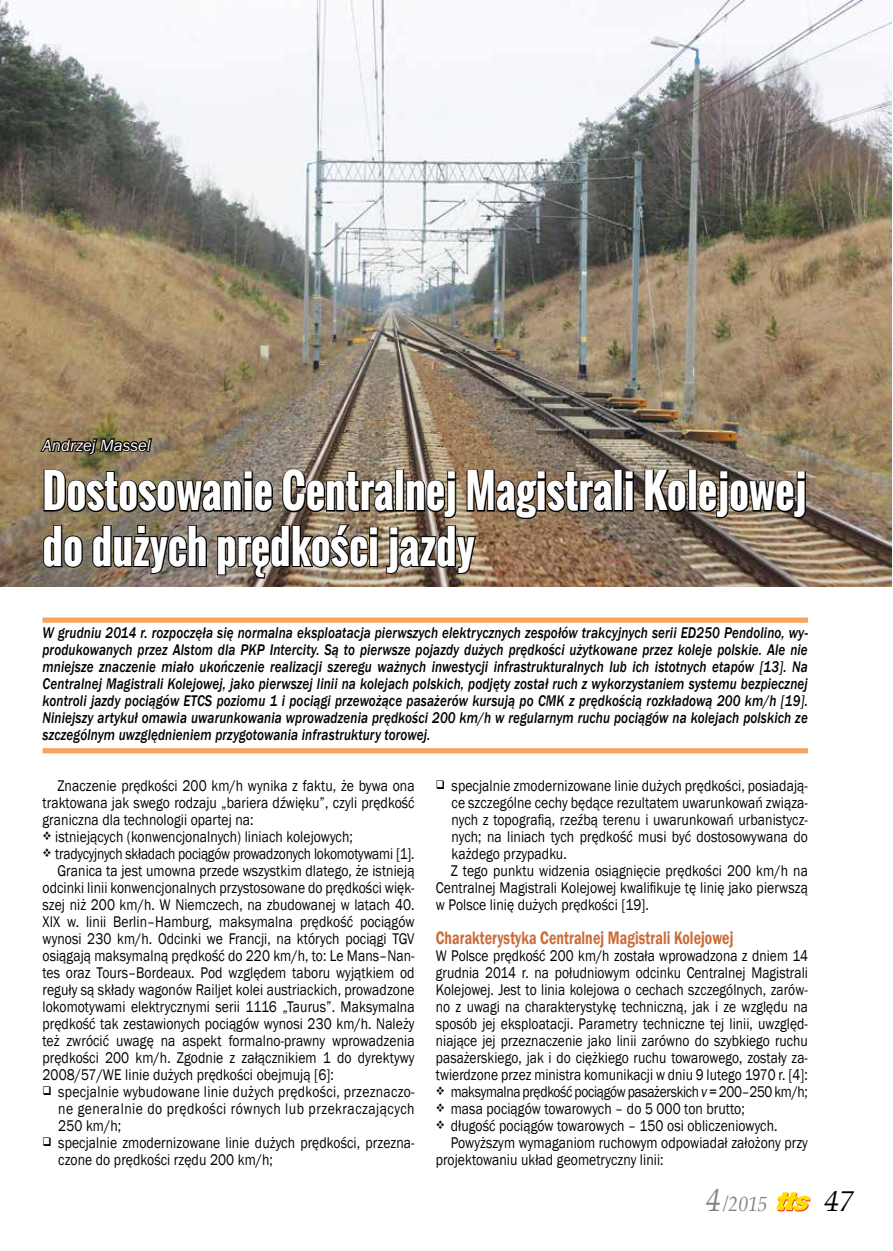
<style>
.page{position:relative;width:893px;height:1251px;background:#fff}
.page>*{position:absolute;margin:0;border:0;box-sizing:border-box;transform-origin:0 0}
.t1{font:700 45px/55.5px "Oswald";color:#fff;scale:.94 1}
.t2{font:italic 30px "Palatino Linotype";color:#000}
.t3{font:italic 21.45px "Palatino Linotype";color:#808285;scale:.91 1}
.t4{font:600 18.6px "Franklin Gothic";letter-spacing:.005em;color:#ca6c38;scale:.75 1}
.t5{font:italic 16.8px "Franklin Gothic";color:#fff}
.t6{font:15.9px "Franklin Gothic";letter-spacing:.005em;color:#000;scale:.86 1}
.t7{font:italic 500 15.9px/17px "Franklin Gothic";letter-spacing:.01em;color:#000;text-align:justify;scale:.83 1}
.t8{font:15.9px "Franklin Gothic";letter-spacing:.005em;color:#000;scale:.85 1}
.t9{font:15.9px "Franklin Gothic";letter-spacing:-.015em;color:#000;scale:.85 1}
.t10{font:15.9px "Franklin Gothic";letter-spacing:-.02em;color:#000;scale:.85 1}
.t11{font:15.9px "Franklin Gothic";letter-spacing:.035em;color:#000;scale:.86 1}
.s1{font-style:italic}
.s2{font-size:33px}
</style>
<div class="page">
<svg style="left:776px;top:1192px;width:34px;height:19px"></svg>
<img style="left:0;top:0;width:891px;height:586px">
<div style="left:614px;top:469px;width:9px;height:42px;border:2px solid #000"></div>
<svg style="left:624px;top:470px;width:11px;height:42px"></svg>
<svg style="left:643px;top:468px;width:45px;height:45px;background:#51493f"></svg>
<div style="left:688px;top:469px;width:9px;height:42px;border:2px solid #000"></div>
<svg style="left:697px;top:470px;width:110px;height:49px;background:#574c41"></svg>
<img style="left:38px;top:426px;width:577px;height:154px">
<div style="left:43px;top:617px;width:765px;height:5px;background:#f9a45e"></div>
<div style="left:43px;top:748px;width:765px;height:5px;background:#f9a45e"></div>
<p class="t5" style="left:43px;top:434px;width:110px">Andrzej Massel</p>
<h1 class="t1" style="left:43px;top:464px;width:814px">Dostosowanie Centralnej Magistrali Kolejowej do dużych prędkości jazdy</h1>
<p class="t7" style="left:43px;top:624px;width:924px">W grudniu 2014 r. rozpoczęła się normalna eksploatacja pierwszych elektrycznych zespołów trakcyjnych serii ED250 Pendolino, wy&shy;produkowanych przez Alstom dla PKP Intercity. Są to pierwsze pojazdy dużych prędkości użytkowane przez koleje polskie. Ale nie mniejsze znaczenie miało ukończenie realizacji szeregu ważnych inwestycji infrastrukturalnych lub ich istotnych etapów [13]. Na Centralnej Magistrali Kolejowej, jako pierwszej linii na kolejach polskich, podjęty został ruch z wykorzystaniem systemu bezpiecznej kontroli jazdy pociągów ETCS poziomu 1 i pociągi przewożące pasażerów kursują po CMK z prędkością rozkładową 200 km/h [19].<br>Niniejszy artykuł omawia uwarunkowania wprowadzenia prędkości 200 km/h w regularnym ruchu pociągów na kolejach polskich ze szczególnym uwzględnieniem przygotowania infrastruktury torowej.</p>
<p class="t6" style="left:57px;top:775px;width:417px">Znaczenie prędkości 200 km/h wynika z faktu, że bywa ona</p>
<p class="t6" style="left:43px;top:792px;width:434px">traktowana jak swego rodzaju „bariera dźwięku”, czyli prędkość</p>
<p class="t6" style="left:43px;top:809px;width:247px">graniczna dla technologii opartej na:</p>
<p class="t6" style="left:55px;top:826px;width:348px">istniejących (konwencjonalnych) liniach kolejowych;</p>
<p class="t9" style="left:55px;top:843px;width:424px">tradycyjnych składach pociągów prowadzonych lokomotywami [1].</p>
<p class="t6" style="left:57px;top:860px;width:417px">Granica ta jest umowna przede wszystkim dlatego, że istnieją</p>
<p class="t6" style="left:43px;top:877px;width:434px">odcinki linii konwencjonalnych przystosowane do prędkości więk-</p>
<p class="t6" style="left:43px;top:894px;width:434px">szej niż 200 km/h. W Niemczech, na zbudowanej w latach 40.</p>
<p class="t6" style="left:43px;top:911px;width:434px">XIX w. linii Berlin–Hamburg, maksymalna prędkość pociągów</p>
<p class="t6" style="left:43px;top:928px;width:434px">wynosi 230 km/h. Odcinki we Francji, na których pociągi TGV</p>
<p class="t6" style="left:43px;top:945px;width:434px">osiągają maksymalną prędkość do 220 km/h, to: Le Mans–Nan-</p>
<p class="t6" style="left:43px;top:962px;width:434px">tes oraz Tours–Bordeaux. Pod względem taboru wyjątkiem od</p>
<p class="t6" style="left:43px;top:979px;width:434px">reguły są składy wagonów Railjet kolei austriackich, prowadzone</p>
<p class="t6" style="left:43px;top:996px;width:434px">lokomotywami elektrycznymi serii 1116 „Taurus”. Maksymalna</p>
<p class="t6" style="left:43px;top:1013px;width:434px">prędkość tak zestawionych pociągów wynosi 230 km/h. Należy</p>
<p class="t6" style="left:43px;top:1030px;width:434px">też zwrócić uwagę na aspekt formalno-prawny wprowadzenia</p>
<p class="t6" style="left:43px;top:1047px;width:434px">prędkości 200 km/h. Zgodnie z załącznikiem 1 do dyrektywy</p>
<p class="t6" style="left:43px;top:1064px;width:340px">2008/57/WE linie dużych prędkości obejmują [6]:</p>
<p class="t6" style="left:58px;top:1081px;width:416px">specjalnie wybudowane linie dużych prędkości, przeznaczo-</p>
<p class="t11" style="left:58px;top:1098px;width:416px">ne generalnie do prędkości równych lub przekraczających</p>
<p class="t6" style="left:58px;top:1115px;width:75px">250 km/h;</p>
<p class="t6" style="left:58px;top:1132px;width:416px">specjalnie zmodernizowane linie dużych prędkości, przezna-</p>
<p class="t6" style="left:58px;top:1149px;width:251px">czone do prędkości rzędu 200 km/h;</p>
<p class="t6" style="left:452px;top:775px;width:416px">specjalnie zmodernizowane linie dużych prędkości, posiadają-</p>
<p class="t6" style="left:452px;top:792px;width:416px">ce szczególne cechy będące rezultatem uwarunkowań związa-</p>
<p class="t6" style="left:452px;top:809px;width:416px">nych z topografią, rzeźbą terenu i uwarunkowań urbanistycz-</p>
<p class="t6" style="left:452px;top:826px;width:416px">nych; na liniach tych prędkość musi być dostosowywana do</p>
<p class="t6" style="left:452px;top:843px;width:136px">każdego przypadku.</p>
<p class="t6" style="left:451px;top:860px;width:417px">Z tego punktu widzenia osiągnięcie prędkości 200 km/h na</p>
<p class="t6" style="left:436px;top:877px;width:434px">Centralnej Magistrali Kolejowej kwalifikuje tę linię jako pierwszą</p>
<p class="t6" style="left:436px;top:894px;width:249px">w Polsce linię dużych prędkości [19].</p>
<p class="t4" style="left:436px;top:925px;width:398px">Charakterystyka Centralnej Magistrali Kolejowej</p>
<p class="t8" style="left:436px;top:945px;width:439px">W Polsce prędkość 200 km/h została wprowadzona z dniem 14</p>
<p class="t8" style="left:436px;top:962px;width:439px">grudnia 2014 r. na południowym odcinku Centralnej Magistrali</p>
<p class="t8" style="left:436px;top:979px;width:439px">Kolejowej. Jest to linia kolejowa o cechach szczególnych, zarów-</p>
<p class="t8" style="left:436px;top:996px;width:439px">no z uwagi na charakterystykę techniczną, jak i ze względu na</p>
<p class="t8" style="left:436px;top:1013px;width:439px">sposób jej eksploatacji. Parametry techniczne tej linii, uwzględ-</p>
<p class="t8" style="left:436px;top:1030px;width:439px">niające jej przeznaczenie jako linii zarówno do szybkiego ruchu</p>
<p class="t8" style="left:436px;top:1047px;width:439px">pasażerskiego, jak i do ciężkiego ruchu towarowego, zostały za-</p>
<p class="t8" style="left:436px;top:1064px;width:439px">twierdzone przez ministra komunikacji w dniu 9 lutego 1970 r. [4]:</p>
<p class="t10" style="left:451px;top:1081px;width:422px">maksymalna prędkość pociągów pasażerskich <span class="s1">v</span> = 200–250 km/h;</p>
<p class="t6" style="left:451px;top:1098px;width:344px">masa pociągów towarowych – do 5 000 ton brutto;</p>
<p class="t6" style="left:451px;top:1115px;width:382px">długość pociągów towarowych – 150 osi obliczeniowych.</p>
<p class="t6" style="left:451px;top:1132px;width:417px">Powyższym wymaganiom ruchowym odpowiadał założony przy</p>
<p class="t6" style="left:436px;top:1149px;width:266px">projektowaniu układ geometryczny linii:</p>
<h3 class="t3" style="left:706px;top:1188px;width:69px"><span class="s2">4</span> /2015</h3>
<h2 class="t2" style="left:824px;top:1178px;width:31px">47</h2>
</div>
